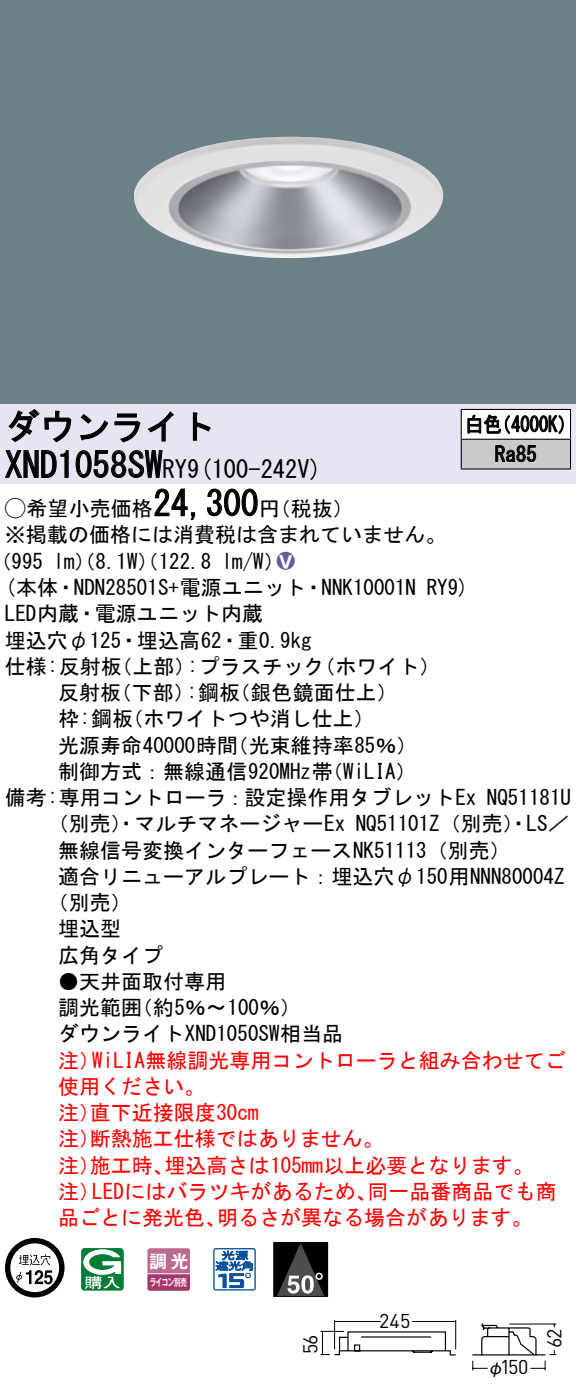
<style>
.page{position:relative;width:576px;height:1393px;background:#fff}
.page>*{position:absolute;margin:0;border:0;box-sizing:border-box;transform-origin:0 0}
.t1{font:35px "MS Gothic";color:#000}
.t2{font:24.5px "MS Gothic";color:#000}
.t3{font:21px/26.2px "MS Gothic";color:#000}
.t4{font:21px/26.2px "MS Gothic";color:#f00}
.t5{font:21px/29.8px "MS Gothic";color:#000;scale:.88 1}
.t6{font:21px "Ford Classification 1";color:#635aa0}
.t7{font:19.95px "DINOT";letter-spacing:-.02em;color:#000}
.t8{font:17.5px "Gothic MB101 Pro De Bold 90 pv RKSJ H";color:#fff}
.t9{font:17.5px "Gothic BBB Pro Medium 90 pv RKSJ H";color:#000}
.t10{font:10.15px "Gothic MB101 Pro De Bold 90 pv RKSJ H";letter-spacing:-.05em;color:#fff;scale:.65 1}
.s1{font-size:24.5px}
.s2{font-family:"Ford Classification 1"}
.s3{color:#fff}
</style>
<div class="page">
<div style="left:0;top:0;width:575px;height:404px;background:#6c8087"></div>
<img style="left:134px;top:137px;width:310px;height:121px">
<div style="left:0;top:404px;width:575px;height:79px;background:#e6e5f2"></div>
<svg style="left:8px;top:409px;width:64px;height:34px"></svg>
<svg style="left:80px;top:413px;width:60px;height:30px"></svg>
<svg style="left:147px;top:411px;width:26px;height:31px"></svg>
<svg style="left:192px;top:412px;width:19px;height:29px"></svg>
<svg style="left:5px;top:450px;width:64px;height:28px"></svg>
<svg style="left:75px;top:450px;width:88px;height:28px"></svg>
<svg style="left:154px;top:488px;width:42px;height:32px"></svg>
<svg style="left:207px;top:488px;width:51px;height:29px"></svg>
<svg style="left:5px;top:1238px;width:59px;height:59px"></svg>
<svg style="left:81px;top:1248px;width:43px;height:42px"></svg>
<svg style="left:147px;top:1248px;width:43px;height:43px;background:#b55a85"></svg>
<hr style="left:147px;top:1273px;width:43px;height:1px;background:#fff">
<svg style="left:213px;top:1248px;width:43px;height:42px"></svg>
<div style="left:273px;top:1242px;width:54px;height:54px;background:#000"></div>
<svg style="left:277px;top:1244px;width:47px;height:51px"></svg>
<div style="left:273px;top:1242px;width:55px;height:55px;border:1px solid #000"></div>
<div style="left:461px;top:409px;width:109px;height:30px;background:#fff"></div>
<div style="left:461px;top:439px;width:109px;height:30px;background:#cacaca"></div>
<hr style="left:460px;top:409px;width:110px;height:1px;background:#000">
<hr style="left:569px;top:410px;width:2px;height:29px;background:#000">
<hr style="left:460px;top:439px;width:110px;height:1px;background:#000">
<svg style="left:460px;top:410px;width:1px;height:58px"></svg>
<hr style="left:569px;top:440px;width:2px;height:28px;background:#000">
<hr style="left:460px;top:468px;width:110px;height:2px;background:#000">
<svg style="left:467px;top:414px;width:96px;height:20px"></svg>
<svg style="left:495px;top:445px;width:41px;height:17px"></svg>
<svg style="left:472px;top:1323px;width:85px;height:48px"></svg>
<svg style="left:320px;top:1319px;width:136px;height:37px"></svg>
<h1 class="t1" style="left:5px;top:409px;width:212px">ダウンライト</h1>
<p class="t2" style="left:187px;top:456px;width:136px">(9 100-242 (V</p>
<h1 class="t1" style="left:5px;top:447px;width:184px">XND1058SW<span class="s1">RY</span></h1>
<h1 class="t1" style="left:153px;top:486px;width:106px">24,300</h1>
<p class="t3" style="left:5px;top:495px;width:442px"><span class="s2">A</span>希望小売価格<br>※掲載の価格には消費税は含まれていません。</p>
<p class="t6" style="left:277px;top:550px;width:19px">2<span class="s3">8</span></p>
<p class="t3" style="left:259px;top:495px;width:96px">（円税抜(</p>
<p class="t3" style="left:222px;top:548px;width:64px">l m (W/</p>
<p class="t3" style="left:-9px;top:548px;width:54px">（995</p>
<p class="t3" style="left:54px;top:548px;width:159px">lm）（8.1 ）（W 122.8</p>
<p class="t5" style="left:494px;top:409px;width:49px;text-indent:-30px">白色<br>Ra85</p>
<p class="t5" style="left:492px;top:409px;width:96px">（4000 (K</p>
<p class="t3" style="left:5px;top:574px;width:412px">(本体・NDN28501 +S 電源ユニット・NNK10001N</p>
<p class="t3" style="left:5px;top:600px;width:259px">LED内蔵・電源ユニット内蔵</p>
<p class="t3" style="left:5px;top:627px;width:308px">埋込穴φ125・埋込高62・重0.9kg</p>
<p class="t3" style="left:314px;top:653px;width:127px">（ホワイト(</p>
<p class="t3" style="left:426px;top:574px;width:44px">RY (9</p>
<p class="t3" style="left:187px;top:653px;width:139px">:プラスチック</p>
<p class="t3" style="left:5px;top:653px;width:118px">仕様:反射板</p>
<p class="t3" style="left:111px;top:653px;width:85px">（上部）</p>
<p class="t3" style="left:58px;top:679px;width:65px">反射板</p>
<p class="t3" style="left:111px;top:679px;width:85px">（下部）</p>
<p class="t3" style="left:229px;top:679px;width:170px">（銀色鏡面仕上(</p>
<p class="t3" style="left:187px;top:679px;width:55px">:鋼板</p>
<p class="t3" style="left:58px;top:705px;width:76px">枠:鋼板</p>
<p class="t3" style="left:122px;top:705px;width:254px">（ホワイトつや消し仕上(</p>
<p class="t3" style="left:58px;top:732px;width:181px">光源寿命40000時間</p>
<p class="t3" style="left:227px;top:732px;width:191px">（光束維持率85％(</p>
<p class="t3" style="left:58px;top:758px;width:276px">制御方式：無線通信920MHz帯</p>
<p class="t3" style="left:322px;top:758px;width:96px">（WiLIA(</p>
<p class="t3" style="left:355px;top:784px;width:215px;text-indent:-350px">備考:専用コントローラ：設定操作用タブレットEx<br>NQ51101 （Z 別売）・LS／</p>
<p class="t3" style="left:486px;top:784px;width:85px">NQ51181U</p>
<p class="t3" style="left:48px;top:810px;width:299px">（別売）・マルチマネージャーEx</p>
<p class="t3" style="left:58px;top:837px;width:454px">無線信号変換インターフェースNK51113（別売(</p>
<p class="t3" style="left:58px;top:863px;width:507px">適合リニューアルプレート：埋込穴φ150用NNN80004Z</p>
<p class="t3" style="left:48px;top:889px;width:85px">（別売(</p>
<p class="t3" style="left:58px;top:915px;width:64px">埋込型</p>
<p class="t3" style="left:58px;top:942px;width:106px">広角タイプ</p>
<p class="t3" style="left:132px;top:968px;width:171px;text-indent:-73px">●天井面取付専用<br>（約5％〜100％(</p>
<p class="t3" style="left:58px;top:994px;width:286px">調光範囲<br>ダウンライトXND1050SW相当品</p>
<p class="t4" style="left:92px;top:1047px;width:475px">WiLIA無線調光専用コントローラと組み合わせてご</p>
<p class="t4" style="left:58px;top:1047px;width:43px">注）</p>
<p class="t4" style="left:58px;top:1073px;width:148px">使用ください。</p>
<p class="t4" style="left:90px;top:1099px;width:170px">直下近接限度30cm</p>
<p class="t4" style="left:90px;top:1099px;width:295px;text-indent:-32px">注）<br>断熱施工仕様ではありません。</p>
<p class="t4" style="left:58px;top:1125px;width:43px">注）</p>
<p class="t4" style="left:164px;top:1152px;width:370px">埋込高さは105mm以上必要となります。</p>
<p class="t4" style="left:90px;top:1152px;width:85px">施工時、</p>
<p class="t4" style="left:58px;top:1152px;width:43px">注）</p>
<p class="t4" style="left:92px;top:1178px;width:286px">LEDにはバラツキがあるため、</p>
<p class="t4" style="left:367px;top:1178px;width:190px">同一品番商品でも商</p>
<p class="t4" style="left:58px;top:1178px;width:43px">注）</p>
<p class="t4" style="left:58px;top:1204px;width:169px">品ごとに発光色、</p>
<p class="t4" style="left:217px;top:1204px;width:317px">明るさが異なる場合があります。</p>
<p class="t8" style="left:149px;top:1246px;width:41px">調光</p>
<p class="t10" style="left:150px;top:1274px;width:59px">ライコン別売</p>
<p class="t7" style="left:296px;top:1354px;width:22px;rotate:-90deg">56</p>
<p class="t7" style="left:379px;top:1307px;width:33px">245</p>
<p class="t7" style="left:500px;top:1353px;width:30px">150</p>
<p class="t9" style="left:487px;top:1353px;width:19px">φ</p>
<p class="t7" style="left:540px;top:1348px;width:21px;rotate:-90deg">62</p>
</div>
